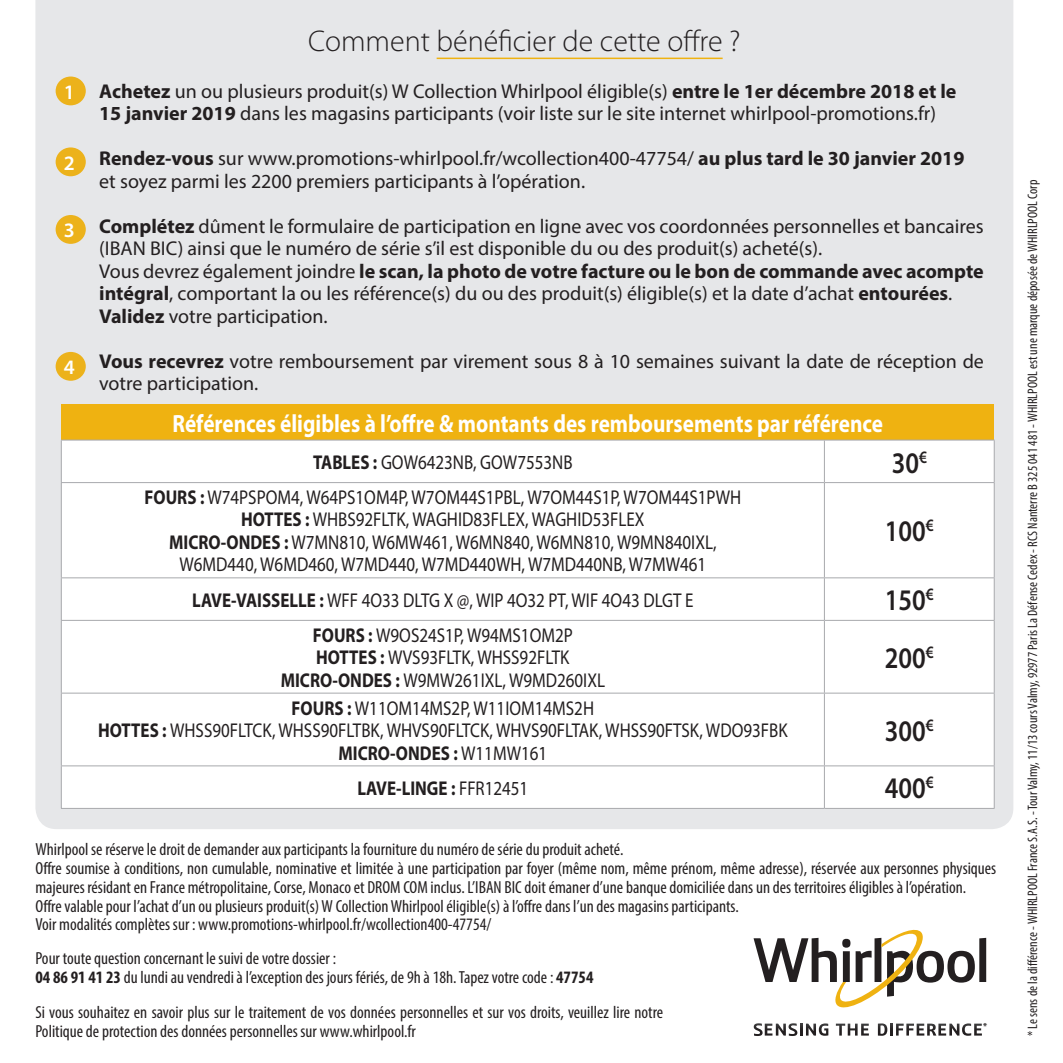
<style>
.page{position:relative;width:1063px;height:1063px;background:#fff}
.page>*{position:absolute;margin:0;border:0;box-sizing:border-box;transform-origin:0 0}
.t1{font:300 30px "Myriad Pro";color:#231f20}
.t2{font:600 30px "Myriad Pro";color:#231f20;scale:.85 1}
.t3{font:700 25px "Myriad Pro";color:#fff;scale:.85 1}
.t4{font:600 20.5px "Myriad Pro";color:#fff}
.t5{font:20px/22.5px "Myriad Pro";color:#231f20}
.t6{font:20px/22.5px "Myriad Pro";color:#231f20;text-align:center;scale:.85 1}
.t7{font:700 20px "Myriad Pro";color:#231f20;scale:.85 1}
.t8{font:condensed 17.5px/18.8px "Myriad Pro";color:#231f20}
.t9{font:condensed 13.75px "Myriad Pro";color:#231f20}
.t10{font:700 8.75px "Myriad Pro";color:#231f20}
.s1{font-weight:700}
.s2{font-weight:400}
</style>
<div class="page">
<div style="left:35px;top:0;width:978px;height:829px;background:#e6e7e9"></div>
<svg style="left:878px;top:1023px;width:104px;height:13px"></svg>
<svg style="left:836px;top:1024px;width:33px;height:12px"></svg>
<svg style="left:754px;top:1023px;width:74px;height:13px"></svg>
<div style="left:979px;top:938px;width:7px;height:44px;background:#231f20"></div>
<svg style="left:754px;top:930px;width:221px;height:78px"></svg>
<hr style="left:437px;top:58px;width:286px;height:1px;background:#efb211">
<div style="left:56px;top:77px;width:30px;height:28px;background:#ecb21b;border-radius:50%"></div>
<div style="left:56px;top:147px;width:30px;height:29px;background:#ecb21b;border-radius:50%"></div>
<div style="left:56px;top:215px;width:30px;height:29px;background:#ecb21b;border-radius:50%"></div>
<div style="left:56px;top:352px;width:30px;height:29px;background:#ecb21b;border-radius:50%"></div>
<div style="left:61px;top:405px;width:933px;height:35px;background:#efb211"></div>
<svg style="left:62px;top:441px;width:932px;height:367px"></svg>
<hr style="left:61px;top:440px;width:161px;height:1px;background:#a8a9ad">
<hr style="left:61px;top:440px;width:1px;height:42px;background:#a8a9ad">
<hr style="left:222px;top:440px;width:602px;height:1px;background:#a8a9ad">
<hr style="left:61px;top:483px;width:1px;height:94px;background:#a8a9ad">
<hr style="left:61px;top:578px;width:1px;height:42px;background:#a8a9ad">
<hr style="left:61px;top:620px;width:161px;height:1px;background:#a8a9ad">
<hr style="left:61px;top:621px;width:1px;height:72px;background:#a8a9ad">
<hr style="left:222px;top:620px;width:602px;height:1px;background:#a8a9ad">
<hr style="left:61px;top:694px;width:1px;height:72px;background:#a8a9ad">
<hr style="left:61px;top:766px;width:1px;height:42px;background:#a8a9ad">
<hr style="left:824px;top:440px;width:171px;height:1px;background:#a8a9ad">
<hr style="left:824px;top:440px;width:1px;height:42px;background:#a8a9ad">
<hr style="left:994px;top:440px;width:1px;height:42px;background:#a8a9ad">
<hr style="left:824px;top:483px;width:1px;height:94px;background:#a8a9ad">
<hr style="left:994px;top:483px;width:1px;height:94px;background:#a8a9ad">
<hr style="left:824px;top:578px;width:1px;height:42px;background:#a8a9ad">
<hr style="left:994px;top:578px;width:1px;height:42px;background:#a8a9ad">
<hr style="left:824px;top:620px;width:171px;height:1px;background:#a8a9ad">
<hr style="left:824px;top:621px;width:1px;height:72px;background:#a8a9ad">
<hr style="left:994px;top:621px;width:1px;height:72px;background:#a8a9ad">
<hr style="left:824px;top:694px;width:1px;height:72px;background:#a8a9ad">
<hr style="left:994px;top:694px;width:1px;height:72px;background:#a8a9ad">
<hr style="left:824px;top:766px;width:1px;height:42px;background:#a8a9ad">
<hr style="left:994px;top:766px;width:1px;height:42px;background:#a8a9ad">
<hr style="left:61px;top:482px;width:161px;height:1px;background:#a8a9ad">
<hr style="left:222px;top:482px;width:602px;height:1px;background:#a8a9ad">
<hr style="left:824px;top:482px;width:171px;height:1px;background:#a8a9ad">
<hr style="left:61px;top:577px;width:161px;height:1px;background:#a8a9ad">
<hr style="left:222px;top:577px;width:602px;height:1px;background:#a8a9ad">
<hr style="left:824px;top:577px;width:171px;height:1px;background:#a8a9ad">
<hr style="left:61px;top:693px;width:161px;height:1px;background:#a8a9ad">
<hr style="left:222px;top:693px;width:602px;height:1px;background:#a8a9ad">
<hr style="left:824px;top:693px;width:171px;height:1px;background:#a8a9ad">
<hr style="left:61px;top:765px;width:161px;height:1px;background:#a8a9ad">
<hr style="left:222px;top:765px;width:602px;height:1px;background:#a8a9ad">
<hr style="left:824px;top:765px;width:171px;height:1px;background:#a8a9ad">
<hr style="left:61px;top:808px;width:161px;height:1px;background:#a8a9ad">
<hr style="left:222px;top:808px;width:602px;height:1px;background:#a8a9ad">
<hr style="left:824px;top:808px;width:171px;height:1px;background:#a8a9ad">
<p class="t4" style="left:64px;top:79px;width:13px">1</p>
<p class="t4" style="left:64px;top:150px;width:13px">2</p>
<p class="t4" style="left:64px;top:217px;width:13px">3</p>
<p class="t4" style="left:64px;top:354px;width:13px">4</p>
<h1 class="t1" style="left:308px;top:23px;width:434px">Comment bénéficier de cette offre ?</h1>
<p class="t5" style="left:99px;top:80px;width:859px"><span class="s1">Achetez</span> un ou plusieurs produit(s) W Collection Whirlpool éligible(s) <span class="s1">entre le 1er décembre 2018 et le<br>15 janvier 2019</span> dans les magasins participants (voir liste sur le site internet whirlpool-promotions.fr)</p>
<p class="t5" style="left:99px;top:147px;width:867px"><span class="s1">Rendez-vous</span> sur www.promotions-whirlpool.fr/wcollection400-47754/ <span class="s1">au plus tard le 30 janvier 2019 </span>et soyez parmi les 2200 premiers participants à l’opération.</p>
<p class="t5" style="left:99px;top:215px;width:886px"><span class="s1">Complétez</span> dûment le formulaire de participation en ligne avec vos coordonnées personnelles et bancaires (IBAN BIC) ainsi que le numéro de série s’il est disponible du ou des produit(s) acheté(s).<br>Vous devrez également joindre <span class="s1">le scan, la photo de votre facture ou le bon de commande avec acompte intégral</span>, comportant la ou les référence(s) du ou des produit(s) éligible(s) et la date d’achat <span class="s1">entourées</span>.<br><span class="s1">Validez</span> votre participation.</p>
<p class="t5" style="left:99px;top:350px;width:886px"><span class="s1">Vous recevrez</span> votre remboursement par virement sous 8 à 10 semaines suivant la date de réception de votre participation.</p>
<h2 class="t3" style="left:173px;top:407px;width:837px">Références éligibles à l’offre &amp; montants des remboursements par référence</h2>
<p class="t6" style="left:313px;top:451px;width:307px"><span class="s1">TABLES :</span> GOW6423NB, GOW7553NB</p>
<h1 class="t2" style="left:892px;top:443px;width:43px">30<sup>€</sup></h1>
<p class="t6" style="left:145px;top:486px;width:703px"><span class="s1">FOURS :</span> W74PSPOM4, W64PS1OM4P, W7OM44S1PBL, W7OM44S1P, W7OM44S1PWH <span class="s1">HOTTES :</span> WHBS92FLTK, WAGHID83FLEX, WAGHID53FLEX<br><span class="s1">MICRO-ONDES :</span> W7MN810, W6MW461, W6MN840, W6MN810, W9MN840IXL, W6MD440, W6MD460, W7MD440, W7MD440WH, W7MD440NB, W7MW461</p>
<h1 class="t2" style="left:885px;top:512px;width:59px">100<sup>€</sup></h1>
<p class="t6" style="left:192px;top:588px;width:591px"><span class="s1">LAVE-VAISSELLE :</span> WFF 4O33 DLTG X @, WIP 4O32 PT, WIF 4O43 DLGT E</p>
<h1 class="t2" style="left:885px;top:581px;width:59px">150<sup>€</sup></h1>
<p class="t6" style="left:281px;top:623px;width:383px"><span class="s1">FOURS :</span> W9OS24S1P, W94MS1OM2P<br><span class="s1">HOTTES :</span> WVS93FLTK, WHSS92FLTK<br><span class="s1">MICRO-ONDES :</span> W9MW261IXL, W9MD260IXL</p>
<h1 class="t2" style="left:885px;top:639px;width:59px">200<sup>€</sup></h1>
<p class="t6" style="left:98px;top:696px;width:812px"><span class="s1">FOURS :</span> W11OM14MS2P, W11IOM14MS2H<br><span class="s1">HOTTES :</span> WHSS90FLTCK, WHSS90FLTBK, WHVS90FLTCK, WHVS90FLTAK, WHSS90FTSK, WDO93FBK<br><span class="s1">MICRO-ONDES :</span> W11MW161</p>
<h1 class="t2" style="left:885px;top:712px;width:59px">300<sup>€</sup></h1>
<p class="t7" style="left:357px;top:775px;width:203px">LAVE-LINGE : <span class="s2">FFR12451</span></p>
<h1 class="t2" style="left:885px;top:769px;width:59px">400<sup>€</sup></h1>
<p class="t8" style="left:35px;top:840px;width:962px">Whirlpool se réserve le droit de demander aux participants la fourniture du numéro de série du produit acheté.<br>Offre soumise à conditions, non cumulable, nominative et limitée à une participation par foyer (même nom, même prénom, même adresse), réservée aux personnes physiques majeures résidant en France métropolitaine, Corse, Monaco et DROM COM inclus. L’IBAN BIC doit émaner d’une banque domiciliée dans un des territoires éligibles à l’opération.<br>Offre valable pour l’achat d’un ou plusieurs produit(s) W Collection Whirlpool éligible(s) à l’offre dans l’un des magasins participants.<br>Voir modalités complètes sur : www.promotions-whirlpool.fr/wcollection400-47754/</p>
<p class="t8" style="left:35px;top:948px;width:560px">Pour toute question concernant le suivi de votre dossier :<br><span class="s1">04 86 91 41 23</span> du lundi au vendredi à l’exception des jours fériés, de 9h à 18h. Tapez votre code : <span class="s1">47754</span></p>
<p class="t8" style="left:35px;top:1003px;width:629px">Si vous souhaitez en savoir plus sur le traitement de vos données personnelles et sur vos droits, veuillez lire notre<br>Politique de protection des données personnelles sur www.whirlpool.fr</p>
<p class="t10" style="left:983px;top:1021px;width:6px">*</p>
<p class="t9" style="left:1024px;top:1036px;width:858px;rotate:-90deg">* Le sens de la différence - WHIRLPOOL France S.A.S. - Tour Valmy, 11/13 cours Valmy, 92977 Paris La Défense Cedex - RCS Nanterre B 325 041 481 - WHIRLPOOL est une marque déposée de WHIRLPOOL Corp</p>
</div>
